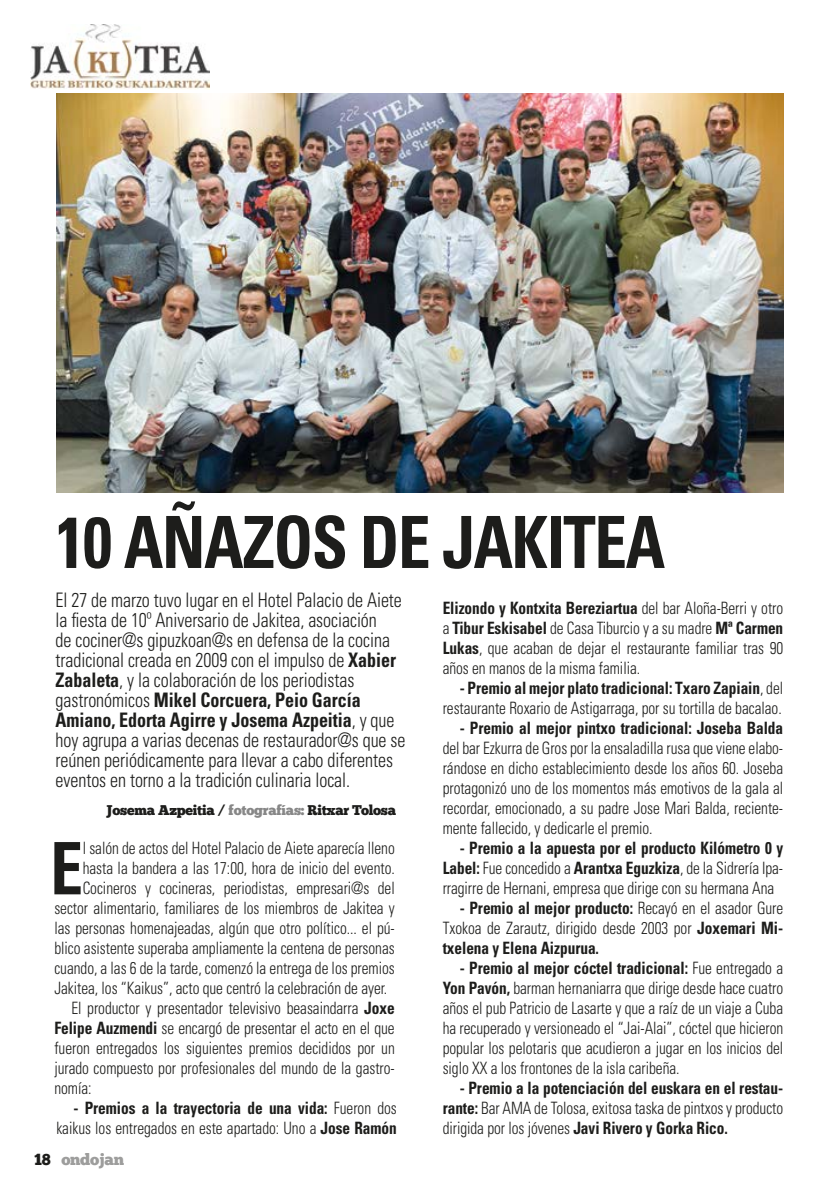
<style>
.page{position:relative;width:840px;height:1191px;background:#fff}
.page>*{position:absolute;margin:0;border:0;box-sizing:border-box;transform-origin:0 0}
.t1{font:700 condensed 72.4px "Univers";color:#1d1d1b;scale:.9 1}
.t2{font:700 condensed 72px "Univers";letter-spacing:-.02em;color:#1d1d1b;scale:.9 1}
.t3{font:300 condensed 20px/20px "Univers";letter-spacing:-.005em;color:#1d1d1b;scale:.9 1}
.t4{font:300 condensed 17px/20px "Univers";letter-spacing:-.005em;color:#1d1d1b;text-align:justify;scale:.9 1}
.t5{font:700 condensed 17px/20px "Univers";letter-spacing:-.005em;color:#1d1d1b;text-align:justify;scale:.9 1}
.t6{font:16px "Chunk Five Ex";letter-spacing:-.02em;color:#9d9d9c}
.t7{font:14px "Chunk Five Ex";letter-spacing:-.02em;color:#1d1d1b}
.s1{font-weight:700}
.s2{color:#878787}
.s3{color:#1d1d1b}
.s4{font-weight:300}
</style>
<div class="page">
<img style="left:57px;top:94px;width:725px;height:399px">
<img style="left:30px;top:24px;width:180px;height:65px">
<h2 class="t2" style="left:56px;top:498px;width:678px">10 AÑAZOS DE JAKITEA</h2>
<p class="t3" style="left:56px;top:590px;width:390px">El 27 de marzo tuvo lugar en el Hotel Palacio de Aiete la fiesta de 10º Aniversario de Jakitea, asociación<br>de cociner@s gipuzkoan@s en defensa de la cocina tradicional creada en 2009 con el impulso de <span class="s1">Xabier Zabaleta</span>, y la colaboración de los periodistas gastronómicos <span class="s1">Mikel Corcuera, Peio García Amiano, Edorta Agirre y Josema Azpeitia</span>, y que hoy agrupa a varias decenas de restaurador@s que se reúnen periódicamente para llevar a cabo diferentes eventos en torno a la tradición culinaria local.</p>
<p class="t7" style="left:106px;top:799px;width:291px">Josema Azpeitia / <span class="s2">fotografías:</span> Ritxar Tolosa</p>
<h1 class="t1" style="left:50px;top:824px;width:38px">E</h1>
<p class="t4" style="left:83px;top:838px;width:348px">l salón de actos del Hotel Palacio de Aiete aparecía lleno</p>
<p class="t4" style="left:83px;top:858px;width:348px">hasta la bandera a las 17:00, hora de inicio del evento.</p>
<p class="t4" style="left:83px;top:878px;width:348px">Cocineros y cocineras, periodistas, empresari@s del</p>
<p class="t4" style="left:54px;top:898px;width:379px">sector alimentario, familiares de los miembros de Jakitea y</p>
<p class="t4" style="left:54px;top:918px;width:379px">las personas homenajeadas, algún que otro político... el pú-</p>
<p class="t4" style="left:54px;top:938px;width:379px">blico asistente superaba ampliamente la centena de personas</p>
<p class="t4" style="left:54px;top:958px;width:379px">cuando, a las 6 de la tarde, comenzó la entrega de los premios</p>
<p class="t4" style="left:54px;top:978px;width:371px">Jakitea, los “Kaikus”, acto que centró la celebración de ayer.</p>
<p class="t4" style="left:71px;top:998px;width:360px">El productor y presentador televisivo beasaindarra <span class="s1">Joxe</span></p>
<p class="t4" style="left:54px;top:1018px;width:379px"><span class="s1">Felipe Auzmendi</span> se encargó de presentar el acto en el que</p>
<p class="t4" style="left:54px;top:1038px;width:379px">fueron entregados los siguientes premios decididos por un</p>
<p class="t4" style="left:54px;top:1058px;width:379px">jurado compuesto por profesionales del mundo de la gastro-</p>
<p class="t4" style="left:54px;top:1078px;width:43px">nomía:</p>
<p class="t4" style="left:56px;top:1098px;width:379px;text-align:right"><span class="s1">- Premios a la trayectoria de una vida:</span> Fueron dos kaikus los entregados en este apartado: Uno a <span class="s1">Jose Ramón</span></p>
<p class="t6" style="left:34px;top:1147px;width:91px"><span class="s3">18</span> ondojan</p>
<p class="t4" style="left:442px;top:598px;width:380px"><span class="s1">Elizondo y Kontxita Bereziartua</span> del bar Aloña-Berri y otro a <span class="s1">Tibur Eskisabel</span> de Casa Tiburcio y a su madre <span class="s1">Mª Carmen Lukas</span>, que acaban de dejar el restaurante familiar tras 90 años en manos de la misma familia.</p>
<p class="t4" style="left:442px;top:678px;width:379px;text-align:right"><span class="s1">- Premio al mejor plato tradicional: Txaro Zapiain</span>, del restaurante Roxario de Astigarraga, por su tortilla de bacalao.</p>
<p class="t5" style="left:459px;top:718px;width:361px">- Premio al mejor pintxo tradicional: Joseba Balda</p>
<p class="t4" style="left:442px;top:738px;width:379px">del bar Ezkurra de Gros por la ensaladilla rusa que viene elabo&shy;rándose en dicho establecimiento desde los años 60. Joseba protagonizó uno de los momentos más emotivos de la gala al recordar, emocionado, a su padre Jose Mari Balda, reciente&shy;mente fallecido, y dedicarle el premio.</p>
<p class="t4" style="left:442px;top:838px;width:379px;text-indent:17px"><span class="s1">- Premio a la apuesta por el producto Kilómetro 0 y Label:</span> Fue concedido a <span class="s1">Arantxa Eguzkiza</span>, de la Sidrería Ipa&shy;rragirre de Hernani, empresa que dirige con su hermana Ana</p>
<p class="t5" style="left:442px;top:898px;width:379px;text-indent:17px">- Premio al mejor producto: <span class="s4">Recayó en el asador Gure Txokoa de Zarautz, dirigido desde 2003 por</span> Joxemari Mi&shy;txelena y Elena Aizpurua.</p>
<p class="t4" style="left:442px;top:958px;width:380px;text-indent:17px"><span class="s1">- Premio al mejor cóctel tradicional:</span> Fue entregado a <span class="s1">Yon Pavón,</span> barman hernaniarra que dirige desde hace cuatro años el pub Patricio de Lasarte y que a raíz de un viaje a Cuba ha recuperado y versioneado el “Jai-Alai”, cóctel que hicieron popular los pelotaris que acudieron a jugar en los inicios del siglo XX a los frontones de la isla caribeña.</p>
<p class="t5" style="left:442px;top:1078px;width:379px;text-indent:17px">- Premio a la potenciación del euskara en el restau&shy;rante: <span class="s4">Bar AMA de Tolosa, exitosa taska de pintxos y producto dirigida por los jóvenes</span> Javi Rivero y Gorka Rico.</p>
</div>
